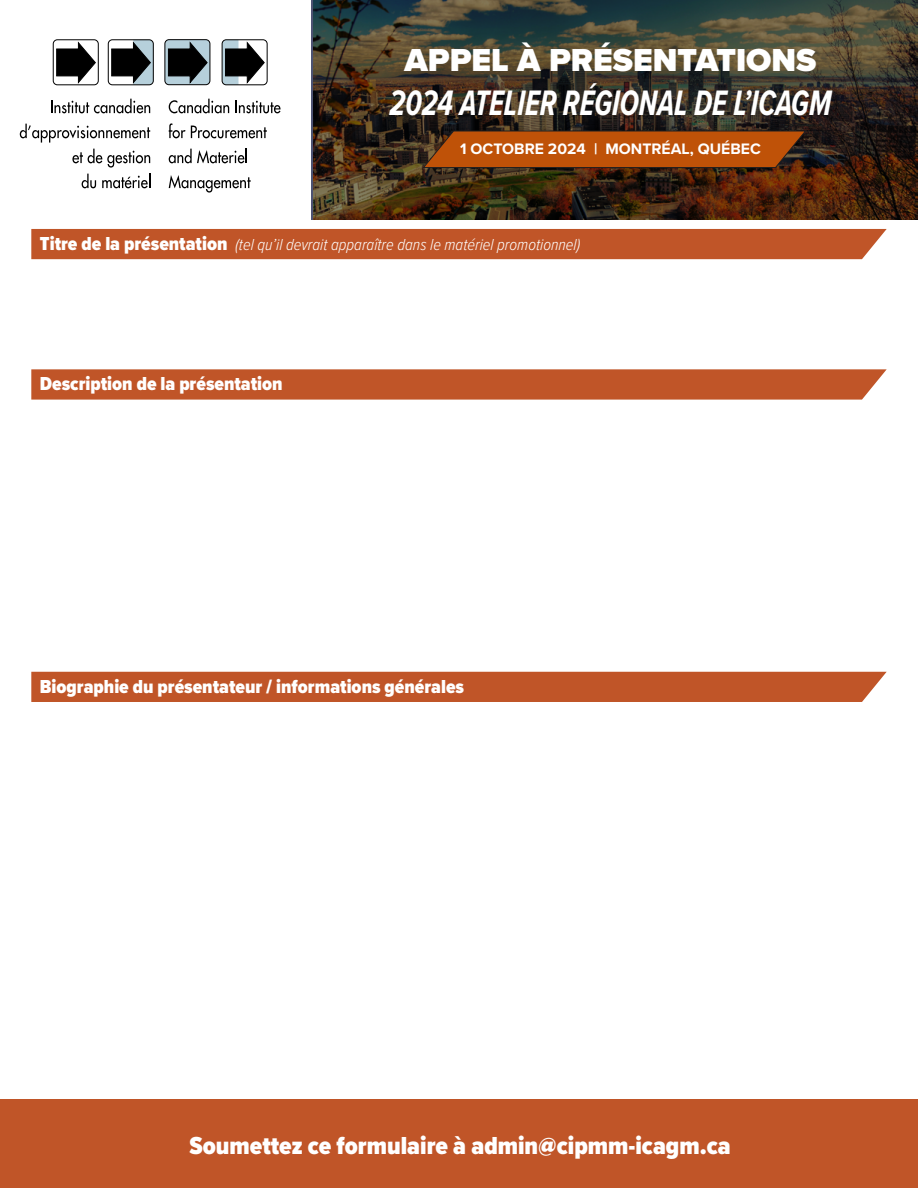
<style>
.page{position:relative;width:918px;height:1188px;background:#fff}
.page>*{position:absolute;margin:0;border:0;box-sizing:border-box;transform-origin:0 0}
.t1{font:italic 700 36.75px "Proxima Nova Cond";color:#fff;scale:.83 1}
.t2{font:900 33px "Proxima Nova";color:#fff}
.t3{font:900 25.5px "Proxima Nova Cond";color:#fff}
.t4{font:900 19.5px "Proxima Nova Cond";color:#fff}
.t5{font:italic 300 16.5px "Proxima Nova Cond";color:#fff}
.t6{font:700 15.75px "Proxima Nova";color:#fff}
.s1{font-weight:900;font-style:normal;font-size:19.5px}
</style>
<div class="page">
<img style="left:313px;top:0;width:605px;height:219px">
<svg style="left:169px;top:99px;width:60px;height:14px"></svg>
<svg style="left:236px;top:101px;width:45px;height:12px"></svg>
<svg style="left:169px;top:123px;width:98px;height:15px"></svg>
<svg style="left:169px;top:149px;width:78px;height:14px"></svg>
<svg style="left:169px;top:175px;width:82px;height:18px"></svg>
<div style="left:108px;top:40px;width:45px;height:45px;background:linear-gradient(to bottom,#fff,#fff);border-radius:4px"></div>
<div style="left:53px;top:40px;width:45px;height:45px;background:linear-gradient(to bottom,#fafafa,#fafafa);border-radius:4px"></div>
<div style="left:53px;top:40px;width:45px;height:45px;border:1px solid #000;border-radius:4px"></div>
<svg style="left:57px;top:43px;width:38px;height:40px"></svg>
<div style="left:108px;top:40px;width:45px;height:45px;border:1px solid #000;border-radius:4px"></div>
<svg style="left:112px;top:40px;width:41px;height:45px"></svg>
<div style="left:222px;top:40px;width:45px;height:45px;border:1px solid #000;border-radius:4px"></div>
<svg style="left:222px;top:40px;width:42px;height:45px"></svg>
<svg style="left:165px;top:40px;width:45px;height:45px"></svg>
<div style="left:165px;top:40px;width:45px;height:45px;border:1px solid #000;border-radius:4px"></div>
<svg style="left:168px;top:43px;width:39px;height:40px;background:#434c50"></svg>
<svg style="left:51px;top:99px;width:99px;height:14px"></svg>
<svg style="left:20px;top:124px;width:130px;height:19px"></svg>
<svg style="left:72px;top:149px;width:78px;height:19px"></svg>
<svg style="left:82px;top:174px;width:14px;height:14px"></svg>
<svg style="left:102px;top:174px;width:48px;height:14px"></svg>
<svg style="left:423px;top:131px;width:383px;height:37px;background:#ad4c0a"></svg>
<svg style="left:31px;top:369px;width:856px;height:31px;background:#c25b30"></svg>
<div style="left:31px;top:672px;width:856px;height:30px;background:#c05528"></div>
<div style="left:0;top:1099px;width:918px;height:89px;background:#c05528"></div>
<div style="left:31px;top:229px;width:856px;height:30px;background:#c05528"></div>
<h2 class="t2" style="left:405px;top:35px;width:413px">APPEL À PRÉSENTATIONS</h2>
<h1 class="t1" style="left:390px;top:76px;width:534px">2024 ATELIER RÉGIONAL DE L’ICAGM</h1>
<p class="t6" style="left:460px;top:137px;width:302px">1 OCTOBRE 2024 | MONTRÉAL, QUÉBEC</p>
<p class="t5" style="left:40px;top:232px;width:542px"><span class="s1">Titre de la présentation</span> (tel qu’il devrait apparaître dans le matériel promotionnel)</p>
<p class="t4" style="left:40px;top:370px;width:244px">Description de la présentation</p>
<p class="t4" style="left:40px;top:672px;width:426px">Biographie du présentateur / informations générales</p>
<h3 class="t3" style="left:189px;top:1127px;width:543px">Soumettez ce formulaire à admin@cipmm-icagm.ca</h3>
</div>
